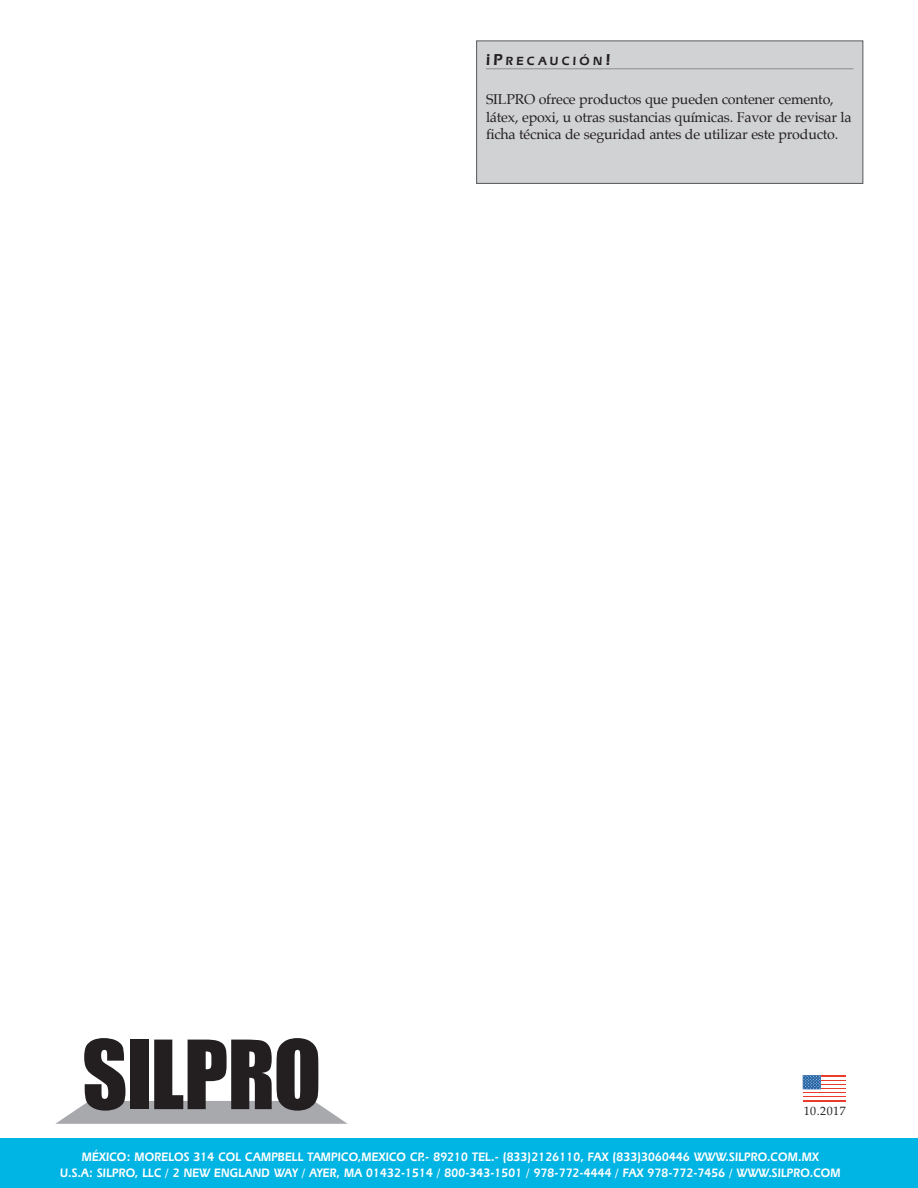
<style>
.page{position:relative;width:918px;height:1188px;background:#fff}
.page>*{position:absolute;margin:0;border:0;box-sizing:border-box;transform-origin:0 0}
._01_Body{font:14.25px/17.2px "Palatino";letter-spacing:-.015em;color:#231f20}
.t1{font:600 12.75px "Eras IT Cby BT";letter-spacing:.02em;color:#fff;scale:.9 1}
._02_Body_sub_w_rule{font:600 12.3px "Eras IT Cby BT";letter-spacing:.265em;color:#231f20}
.t2{font:12px "Palatino";letter-spacing:.04em;color:#231f20}
.s1{font-size:16.5px}
</style>
<div class="page">
<svg style="left:55px;top:1038px;width:293px;height:86px"></svg>
<div style="left:803px;top:1075px;width:43px;height:26px;background:linear-gradient(to right,#fff,#fff)"></div>
<hr style="left:803px;top:1089px;width:43px;height:2px;background:#fff">
<hr style="left:821px;top:1085px;width:25px;height:2px;background:#fff">
<hr style="left:821px;top:1081px;width:25px;height:2px;background:#fff">
<hr style="left:821px;top:1077px;width:25px;height:2px;background:#fff">
<hr style="left:803px;top:1093px;width:43px;height:2px;background:#fff">
<hr style="left:803px;top:1098px;width:43px;height:2px;background:#fff">
<svg style="left:803px;top:1075px;width:18px;height:14px"></svg>
<div style="left:0;top:1139px;width:918px;height:49px;background:#00b4e3"></div>
<div style="left:477px;top:41px;width:386px;height:142px;background:#d1d2d4"></div>
<hr style="left:486px;top:68px;width:368px;height:1px;background:#939598">
<div style="left:476px;top:40px;width:387px;height:144px;border:1px solid #57585a"></div>
<p class="_02_Body_sub_w_rule" style="left:486px;top:53px;width:126px"><span class="s1">i</span><span class="s1">P</span>RECAUCIÓN<span class="s1">!</span></p>
<p class="_01_Body" style="left:486px;top:91px;width:367px">SILPRO ofrece productos que pueden contener cemento, látex, epoxi, u otras sustancias químicas. Favor de revisar la ficha técnica de seguridad antes de utilizar este producto.</p>
<p class="t2" style="left:804px;top:1101px;width:43px">10.2017</p>
<p class="t1" style="left:82px;top:1149px;width:820px">MÉXICO: MORELOS 314 COL CAMPBELL TAMPICO,MEXICO CP.- 89210 TEL.- (833)2126110, FAX (833)3060446 WWW.SILPRO.COM.MX</p>
<p class="t1" style="left:60px;top:1165px;width:869px">U.S.A: SILPRO, LLC / 2 NEW ENGLAND WAY / AYER, MA 01432-1514 / 800-343-1501 / 978-772-4444 / FAX 978-772-7456 / WWW.SILPRO.COM</p>
</div>
